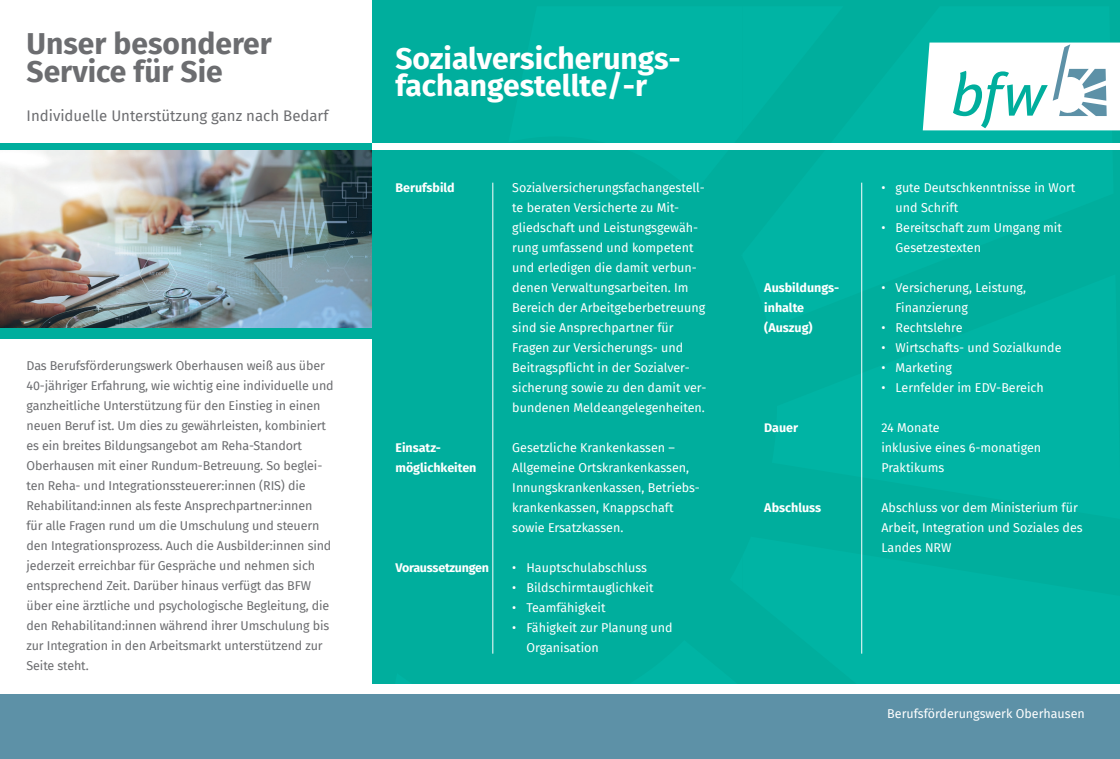
<style>
.page{position:relative;width:1120px;height:759px;background:#fff}
.page>*{position:absolute;margin:0;border:0;box-sizing:border-box;transform-origin:0 0}
.t1{font:700 30px/27.5px "Fira Sans";color:#fff}
.t2{font:700 30px/27.5px "Fira Sans";color:#6c6d70}
.t3{font:15px "Fira Sans";color:#6c6d70}
.t4{font:12.5px/20px "Fira Sans";color:#fff}
.t5{font:12.5px/20px "Fira Sans";letter-spacing:-.01em;color:#6c6d70}
.t6{font:700 12.5px/20px "Fira Sans";color:#fff}
.t7{font:700 12.5px "Fira Sans";letter-spacing:-.02em;color:#fff}
</style>
<div class="page">
<div style="left:371px;top:0;width:371px;height:758px;background:#00ae9d"></div>
<div style="left:742px;top:6px;width:378px;height:677px;background:#00b4a4"></div>
<img style="left:0;top:150px;width:371px;height:178px">
<div style="left:0;top:689px;width:1120px;height:69px;background:#5d91a7"></div>
<div style="left:371px;top:143px;width:749px;height:6px;background:#fff"></div>
<div style="left:0;top:683px;width:1120px;height:9px;background:#fff"></div>
<div style="left:735px;top:433px;width:9px;height:70px;background:#00ae9d"></div>
<hr style="left:492px;top:182px;width:1px;height:471px;background:#fff">
<hr style="left:861px;top:182px;width:1px;height:471px;background:#fff">
<div style="left:0;top:143px;width:371px;height:6px;background:#00ae9d"></div>
<div style="left:0;top:328px;width:373px;height:10px;background:#00ae9d"></div>
<svg style="left:923px;top:43px;width:197px;height:87px"></svg>
<h1 class="t2" style="left:27px;top:28px;width:247px">Unser besonderer<br>Service für Sie</h1>
<p class="t3" style="left:27px;top:104px;width:303px">Individuelle Unterstützung ganz nach Bedarf</p>
<p class="t5" style="left:27px;top:355px;width:309px">Das Berufsförderungswerk Oberhausen weiß aus über 40-jähriger Erfahrung, wie wichtig eine individuelle und ganzheitliche Unterstützung für den Einstieg in einen neuen Beruf ist. Um dies zu gewährleisten, kombiniert es ein breites Bildungsangebot am Reha-Standort Oberhausen mit einer Rundum-Betreuung. So beglei&shy;ten Reha- und Integrationssteuerer:innen (RIS) die Rehabilitand:innen als feste Ansprechpartner:innen<br>für alle Fragen rund um die Umschulung und steuern den Integrationsprozess. Auch die Ausbilder:innen sind jederzeit erreichbar für Gespräche und nehmen sich entsprechend Zeit. Darüber hinaus verfügt das BFW über eine ärztliche und psychologische Begleitung, die den Rehabilitand:innen während ihrer Umschulung bis zur Integration in den Arbeitsmarkt unterstützend zur Seite steht.</p>
<h1 class="t1" style="left:395px;top:42px;width:287px">Sozialversicherungs&shy;fachangestellte/-r</h1>
<p class="t6" style="left:395px;top:176px;width:61px">Berufsbild</p>
<p class="t6" style="left:395px;top:436px;width:83px">Einsatz&shy;möglichkeiten</p>
<p class="t7" style="left:395px;top:557px;width:95px">Voraussetzungen</p>
<p class="t4" style="left:512px;top:177px;width:196px">Sozialversicherungsfachangestell&shy;te beraten Versicherte zu Mit&shy;gliedschaft und Leistungsgewäh&shy;rung umfassend und kompetent und erledigen die damit verbun&shy;denen Verwaltungsarbeiten. Im<br>Bereich der Arbeitgeberbetreuung sind sie Ansprechpartner für<br>Fragen zur Versicherungs- und<br>Beitragspflicht in der Sozialver&shy;sicherung sowie zu den damit ver&shy;bundenen Meldeangelegenheiten.</p>
<p class="t4" style="left:512px;top:437px;width:189px">Gesetzliche Krankenkassen –<br>Allgemeine Ortskrankenkassen,<br>Innungskrankenkassen, Betriebs&shy;krankenkassen, Knappschaft sowie Ersatzkassen.</p>
<p class="t4" style="left:512px;top:557px;width:136px">• Hauptschulabschluss</p>
<p class="t4" style="left:512px;top:577px;width:143px">• Bildschirmtauglichkeit</p>
<p class="t4" style="left:512px;top:597px;width:95px">• Teamfähigkeit</p>
<p class="t4" style="left:526px;top:617px;width:148px;text-indent:-14px">• Fähigkeit zur Planung und<br>Organisation</p>
<p class="t6" style="left:764px;top:276px;width:76px">Ausbildungs&shy;inhalte (Auszug)</p>
<p class="t6" style="left:764px;top:416px;width:35px">Dauer</p>
<p class="t6" style="left:764px;top:496px;width:58px">Abschluss</p>
<p class="t4" style="left:895px;top:177px;width:181px;text-indent:-14px">• gute Deutschkenntnisse in Wort und Schrift</p>
<p class="t4" style="left:895px;top:217px;width:168px;text-indent:-14px">• Bereitschaft zum Umgang mit<br>Gesetzestexten</p>
<p class="t4" style="left:895px;top:277px;width:132px;text-indent:-14px">• Versicherung, Leistung,<br>Finanzierung</p>
<p class="t4" style="left:881px;top:317px;width:83px">• Rechtslehre</p>
<p class="t4" style="left:881px;top:337px;width:181px">• Wirtschafts- und Sozialkunde</p>
<p class="t4" style="left:881px;top:357px;width:72px">• Marketing</p>
<p class="t4" style="left:881px;top:377px;width:164px">• Lernfelder im EDV-Bereich</p>
<p class="t4" style="left:881px;top:417px;width:161px">24 Monate<br>inklusive eines 6-monatigen<br>Praktikums</p>
<p class="t4" style="left:881px;top:497px;width:203px">Abschluss vor dem Ministerium für<br>Arbeit, Integration und Soziales des<br>Landes NRW</p>
<p class="t4" style="left:887px;top:703px;width:199px">Berufsförderungswerk Oberhausen</p>
</div>
